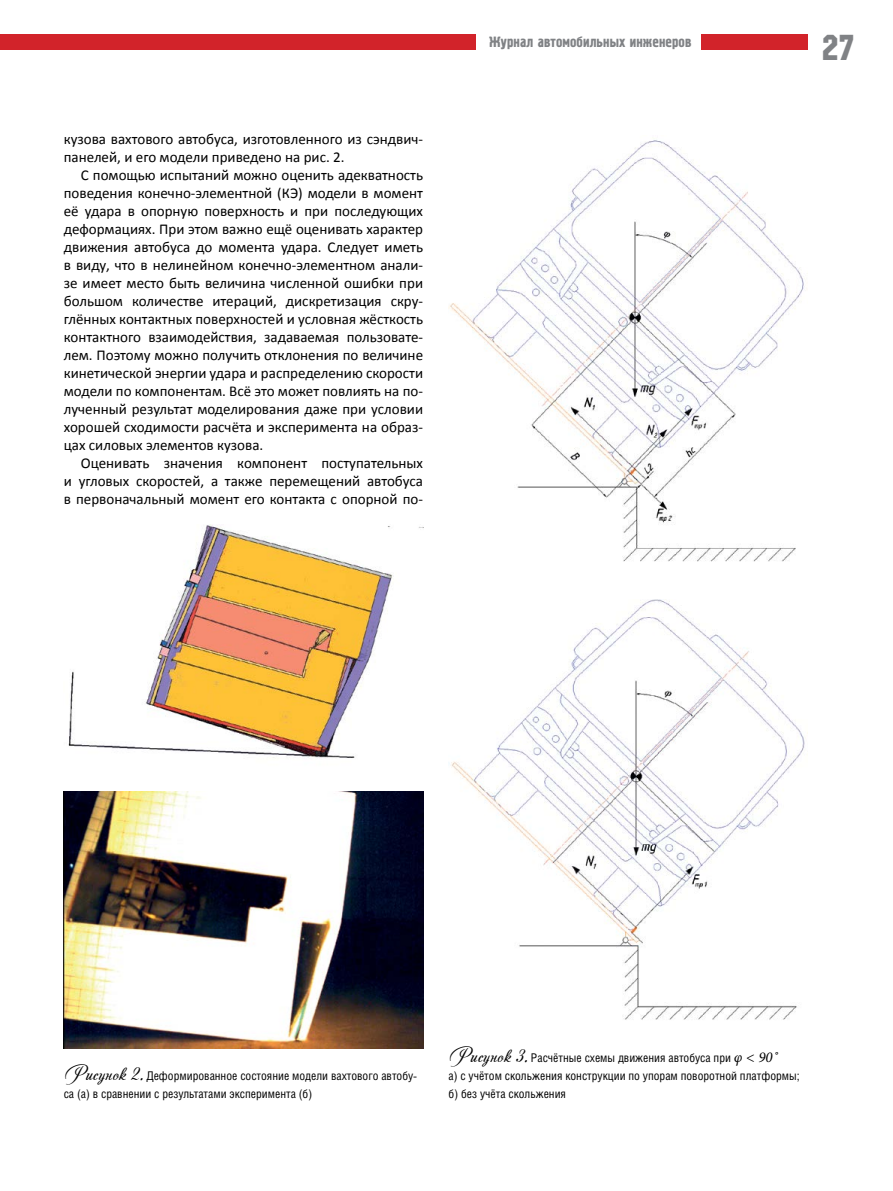
<style>
.page{position:relative;width:893px;height:1191px;background:#fff}
.page>*{position:absolute;margin:0;border:0;box-sizing:border-box;transform-origin:0 0}
.t1{font:36px "Machine C";color:#808285}
.t2{font:15px/18px "Calibri";color:#000;text-align:justify}
.t3{font:15px "Pollock 1 C";color:#808285}
.t4{font:12px/18px "Helios Cond C";color:#000}
.s1{font-family:"Andantinoscript";font-size:21px}
.s2{font-family:"Minion Pro";font-style:italic;font-size:15px}
</style>
<div class="page">
<div style="left:0;top:34px;width:475px;height:16px;background:#d2232a"></div>
<div style="left:702px;top:34px;width:106px;height:16px;background:#d2232a"></div>
<img style="left:68px;top:524px;width:355px;height:234px">
<img style="left:64px;top:792px;width:359px;height:256px">
<img style="left:449px;top:140px;width:355px;height:422px">
<img style="left:449px;top:600px;width:359px;height:420px">
<p class="t2" style="left:64px;top:130px;width:361px">кузова вахтового автобуса, изготовленного из сэндвич&shy;панелей, и его модели приведено на рис. 2.</p>
<p class="t2" style="left:64px;top:166px;width:361px;text-indent:17px">С помощью испытаний можно оценить адекватность поведения конечно-элементной (КЭ) модели в момент её удара в опорную поверхность и при последующих деформациях. При этом важно ещё оценивать характер движения автобуса до момента удара. Следует иметь в виду, что в нелинейном конечно-элементном анали&shy;зе имеет место быть величина численной ошибки при большом количестве итераций, дискретизация скру&shy;глённых контактных поверхностей и условная жёсткость контактного взаимодействия, задаваемая пользовате&shy;лем. Поэтому можно получить отклонения по величине кинетической энергии удара и распределению скорости модели по компонентам. Всё это может повлиять на по&shy;лученный результат моделирования даже при условии хорошей сходимости расчёта и эксперимента на образ&shy;цах силовых элементов кузова.</p>
<p class="t2" style="left:64px;top:454px;width:361px;text-indent:17px">Оценивать значения компонент поступательных и угловых скоростей, а также перемещений автобуса в первоначальный момент его контакта с опорной по-</p>
<p class="t3" style="left:489px;top:34px;width:204px">Журнал автомобильных инженеров</p>
<h1 class="t1" style="left:822px;top:27px;width:34px">27</h1>
<p class="t4" style="left:64px;top:1067px;width:355px"><span class="s1">Рисунок 2.</span> Деформированное состояние модели вахтового автобу&shy;са (а) в сравнении с результатами эксперимента (б)</p>
<p class="t4" style="left:449px;top:1049px;width:353px"><span class="s1">Рисунок 3.</span> Расчётные схемы движения автобуса при <span class="s2">φ &lt; 90˚<br></span>а) с учётом скольжения конструкции по упорам поворотной платформы; б) без учёта скольжения</p>
</div>
